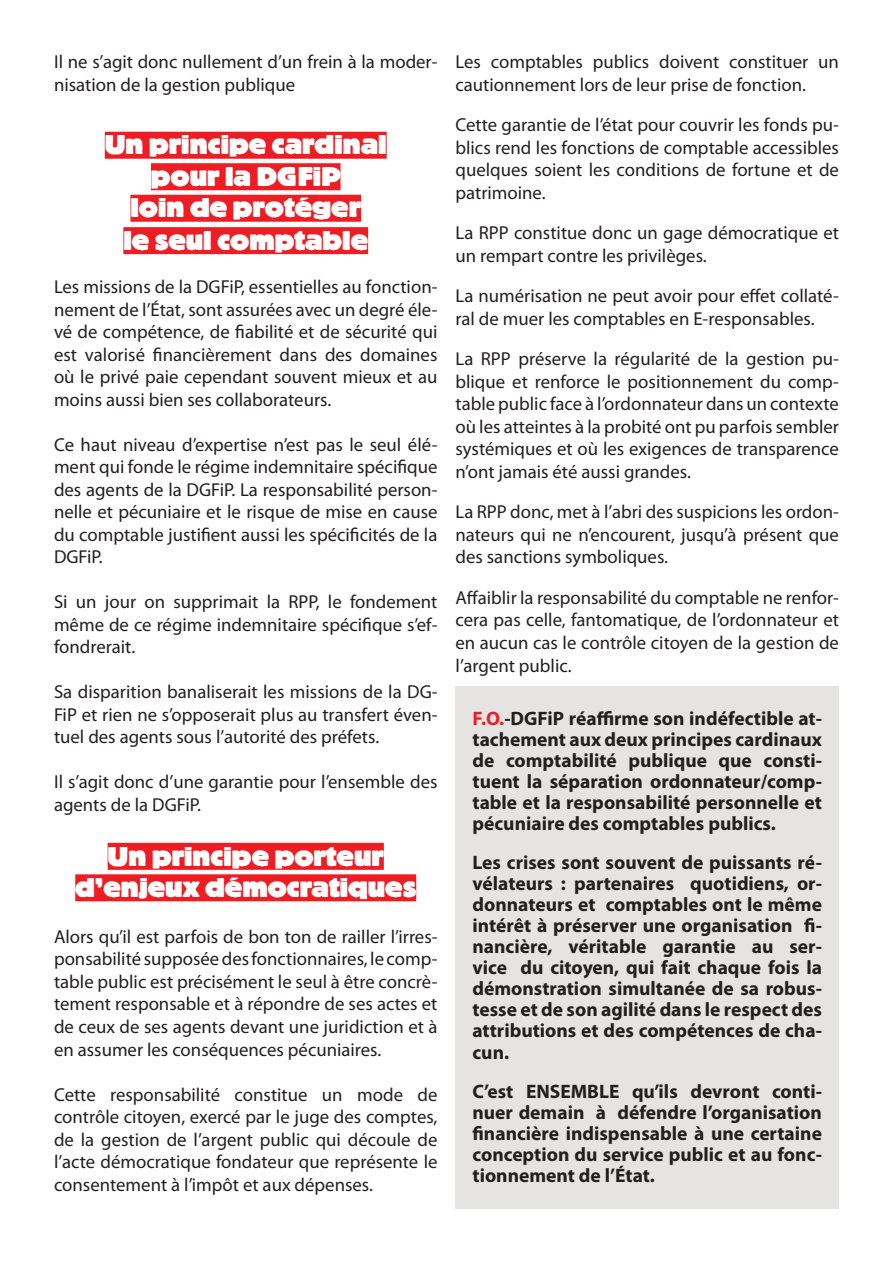
<style>
.page{position:relative;width:893px;height:1263px;background:#fff}
.page>*{position:absolute;margin:0;border:0;box-sizing:border-box;transform-origin:0 0}
.t1{font:800 27px "Block BE";color:#fff}
.t2{font:700 19.5px/21px "Myriad Pro";color:#231f20;text-align:justify}
.t3{font:18.75px/22.5px "Myriad Pro";color:#231f20;text-align:justify}
.s1{color:#ee1d23}
</style>
<div class="page">
<div style="left:455px;top:686px;width:384px;height:523px;background:#e6e4e2"></div>
<div style="left:105px;top:132px;width:282px;height:27px;background:#ee1d23"></div>
<div style="left:151px;top:163px;width:189px;height:27px;background:#ee1d23"></div>
<div style="left:130px;top:195px;width:231px;height:27px;background:#ee1d23"></div>
<div style="left:123px;top:227px;width:245px;height:27px;background:#ee1d23"></div>
<div style="left:108px;top:843px;width:276px;height:27px;background:#ee1d23"></div>
<div style="left:75px;top:874px;width:341px;height:27px;background:#ee1d23"></div>
<p class="t3" style="left:54px;top:50px;width:385px">Il ne s’agit donc nullement d’un frein à la moder&shy;nisation de la gestion publique</p>
<p class="t1" style="left:105px;top:130px;width:283px">Un principe cardinal</p>
<p class="t1" style="left:151px;top:161px;width:191px">pour la DGFiP</p>
<p class="t1" style="left:130px;top:193px;width:232px">loin de protéger</p>
<p class="t1" style="left:123px;top:225px;width:246px">le seul comptable</p>
<p class="t3" style="left:54px;top:275px;width:385px">Les missions de la DGFiP, essentielles au fonction&shy;nement de l’État, sont assurées avec un degré éle&shy;vé de compétence, de fiabilité et de sécurité qui est valorisé financièrement dans des domaines où le privé paie cependant souvent mieux et au moins aussi bien ses collaborateurs.</p>
<p class="t3" style="left:54px;top:433px;width:385px">Ce haut niveau d’expertise n’est pas le seul élé&shy;ment qui fonde le régime indemnitaire spécifique des agents de la DGFiP. La responsabilité person&shy;nelle et pécuniaire et le risque de mise en cause du comptable justifient aussi les spécificités de la DGFiP.</p>
<p class="t3" style="left:54px;top:590px;width:385px">Si un jour on supprimait la RPP, le fondement même de ce régime indemnitaire spécifique s’ef&shy;fondrerait.</p>
<p class="t3" style="left:54px;top:680px;width:385px">Sa disparition banaliserait les missions de la DG-FiP et rien ne s’opposerait plus au transfert éven&shy;tuel des agents sous l’autorité des préfets.</p>
<p class="t3" style="left:54px;top:770px;width:385px">Il s’agit donc d’une garantie pour l’ensemble des agents de la DGFiP.</p>
<p class="t1" style="left:108px;top:841px;width:278px">Un principe porteur</p>
<p class="t1" style="left:75px;top:872px;width:342px">d’enjeux démocratiques</p>
<p class="t3" style="left:54px;top:925px;width:385px">Alors qu’il est parfois de bon ton de railler l’irres&shy;ponsabilité supposée des fonctionnaires, le comp&shy;table public est précisément le seul à être concrè&shy;tement responsable et à répondre de ses actes et de ceux de ses agents devant une juridiction et à en assumer les conséquences pécuniaires.</p>
<p class="t3" style="left:54px;top:1083px;width:385px">Cette responsabilité constitue un mode de contrôle citoyen, exercé par le juge des comptes, de la gestion de l’argent public qui découle de l’acte démocratique fondateur que représente le consentement à l’impôt et aux dépenses.</p>
<p class="t3" style="left:455px;top:50px;width:385px">Les comptables publics doivent constituer un cautionnement lors de leur prise de fonction.</p>
<p class="t3" style="left:455px;top:113px;width:385px">Cette garantie de l’état pour couvrir les fonds pu&shy;blics rend les fonctions de comptable accessibles quelques soient les conditions de fortune et de patrimoine.</p>
<p class="t3" style="left:455px;top:221px;width:385px">La RPP constitue donc un gage démocratique et un rempart contre les privilèges.</p>
<p class="t3" style="left:455px;top:284px;width:385px">La numérisation ne peut avoir pour effet collaté&shy;ral de muer les comptables en E-responsables.</p>
<p class="t3" style="left:455px;top:347px;width:385px">La RPP préserve la régularité de la gestion pu&shy;blique et renforce le positionnement du comp&shy;table public face à l’ordonnateur dans un contexte où les atteintes à la probité ont pu parfois sembler systémiques et où les exigences de transparence n’ont jamais été aussi grandes.</p>
<p class="t3" style="left:455px;top:500px;width:385px">La RPP donc, met à l’abri des suspicions les ordon&shy;nateurs qui ne n’encourent, jusqu’à présent que des sanctions symboliques.</p>
<p class="t3" style="left:455px;top:586px;width:385px">Affaiblir la responsabilité du comptable ne renfor&shy;cera pas celle, fantomatique, de l’ordonnateur et en aucun cas le contrôle citoyen de la gestion de l’argent public.</p>
<p class="t2" style="left:472px;top:708px;width:351px"><span class="s1">F.O.</span>-DGFiP réaffirme son indéfectible at&shy;tachement aux deux principes cardinaux de comptabilité publique que consti&shy;tuent la séparation ordonnateur/comp&shy;table et la responsabilité personnelle et pécuniaire des comptables publics.</p>
<p class="t2" style="left:472px;top:852px;width:351px">Les crises sont souvent de puissants ré&shy;vélateurs : partenaires quotidiens, or&shy;donnateurs et comptables ont le même intérêt à préserver une organisation fi&shy;nancière, véritable garantie au ser&shy;vice du citoyen, qui fait chaque fois la démonstration simultanée de sa robus&shy;tesse et de son agilité dans le respect des attributions et des compétences de cha&shy;cun.</p>
<p class="t2" style="left:472px;top:1080px;width:351px">C’est ENSEMBLE qu’ils devront conti&shy;nuer demain à défendre l’organisation financière indispensable à une certaine conception du service public et au fonc&shy;tionnement de l’État.</p>
</div>
